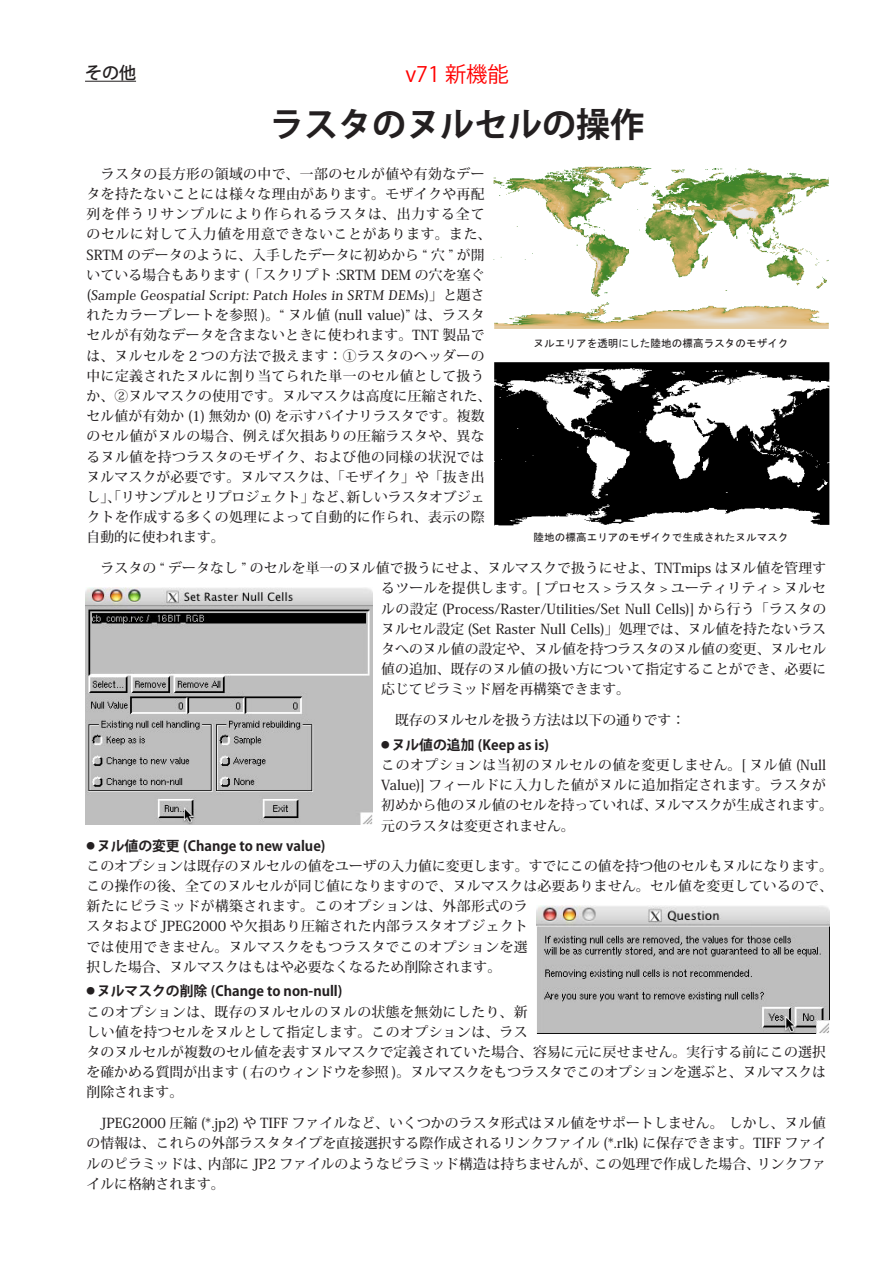
<style>
.page{position:relative;width:893px;height:1263px;background:#fff}
.page>*{position:absolute;margin:0;border:0;box-sizing:border-box;transform-origin:0 0}
.タイトル{font:700 34.05px "Koz Go Pro";color:#231f20}
.タイトル上の赤見出し{font:21.3px "Koz Go Pro";color:#f00}
.分類_下線{font:500 16.95px "Koz Go Pro";color:#231f20}
.本文{font:500 13.8px/20.2px "Koz Min Pro";letter-spacing:.01em;color:#231f20}
.本文-2{font:500 13.8px/20.2px "Koz Min Pro";letter-spacing:.03em;color:#231f20}
.本文-3{font:700 13.8px "Koz Go Pro";color:#231f20}
.本文-4{font:500 13.8px "Koz Min Pro";letter-spacing:.035em;color:#231f20}
.本文-5{font:500 13.8px "Koz Min Pro";letter-spacing:.045em;color:#231f20}
.本文-6{font:500 13.05px "Koz Min Pro";color:#231f20}
.画面の説明{font:10.65px "MS Gothic";color:#231f20}
.本文-7{font:700 8.55px "Koz Go Pro";color:#231f20}
.s1{font-size:13.8px}
</style>
<div class="page">
<hr style="left:85px;top:81px;width:51px;height:1px;background:#231f20">
<img style="left:85px;top:587px;width:288px;height:238px">
<img style="left:493px;top:166px;width:336px;height:163px">
<img style="left:494px;top:362px;width:335px;height:164px">
<img style="left:536px;top:906px;width:293px;height:128px">
<p class="分類_下線" style="left:85px;top:62px;width:53px">その他</p>
<p class="タイトル上の赤見出し" style="left:405px;top:61px;width:105px">v71 新機能</p>
<p class="タイトル" style="left:270px;top:103px;width:376px">ラスタのヌルセルの操作</p>
<p class="本文-2" style="left:87px;top:163px;width:406px">　ラスタの長方形の領域の中で、一部のセルが値や有効なデータを持たないことには様々な理由があります。モザイクや再配列を伴うリサンプルにより作られるラスタは、出力する全てのセルに対して入力値を用意できないことがあります。また、SRTM のデータのように、入手したデータに初めから “ 穴 ” が開いている場合もあります (「スクリプト :SRTM DEM の穴を塞ぐ</p>
<p class="本文-6" style="left:87px;top:286px;width:400px"><span class="s1">(</span>Sample Geospatial Script: Patch Holes in SRTM DEMs<span class="s1">)」と題さ</span></p>
<p class="本文-4" style="left:87px;top:305px;width:399px">れたカラープレートを参照 )。“ ヌル値 (null value)” は、ラスタ</p>
<p class="本文" style="left:87px;top:325px;width:400px">セルが有効なデータを含まないときに使われます。TNT 製品で</p>
<p class="本文-2" style="left:87px;top:345px;width:399px">は、ヌルセルを 2 つの方法で扱えます：①ラスタのヘッダーの</p>
<p class="本文-2" style="left:87px;top:365px;width:400px">中に定義されたヌルに割り当てられた単一のセル値として扱う</p>
<p class="本文" style="left:87px;top:385px;width:406px">か、②ヌルマスクの使用です。ヌルマスクは高度に圧縮された、</p>
<p class="本文" style="left:87px;top:405px;width:399px">セル値が有効か 1( ) 無効か 0( ) を示すバイナリラスタです。複数</p>
<p class="本文-2" style="left:87px;top:426px;width:399px">のセル値がヌルの場合、例えば欠損ありの圧縮ラスタや、異な</p>
<p class="本文-2" style="left:87px;top:446px;width:400px">るヌル値を持つラスタのモザイク、および他の同様の状況では</p>
<p class="本文" style="left:436px;top:466px;width:50px">｢抜き出</p>
<p class="画面の説明" style="left:533px;top:337px;width:257px">ヌルエリアを透明にした陸地の標高ラスタのモザイク</p>
<p class="本文" style="left:346px;top:466px;width:140px;text-indent:-260px">ヌルマスクが必要です。ヌルマスクは、｢モザイク｣<br>新しいラスタオブジェ</p>
<p class="本文" style="left:415px;top:466px;width:15px">や</p>
<p class="本文-2" style="left:87px;top:486px;width:400px">し｣、｢リサンプルとリプロジェクト｣など、<br>クトを作成する多くの処理によって自動的に作られ、表示の際自動的に使われます。</p>
<p class="本文" style="left:87px;top:557px;width:741px;text-align:right">　ラスタの “ データなし ” のセルを単一のヌル値で扱うにせよ、ヌルマスクで扱うにせよ、TNTmips はヌル値を管理するツールを提供します。[ プロセス &gt; ラスタ &gt; ユーティリティ &gt; ヌルセ<br>｢ラスタの</p>
<p class="画面の説明" style="left:533px;top:532px;width:257px">陸地の標高エリアのモザイクで生成されたヌルマスク</p>
<p class="本文" style="left:619px;top:598px;width:209px;text-indent:-238px">ルの設定 (Process/Raster/Utilities/Set Null Cells)] から行う<br>処理では、ヌル値を持たないラス</p>
<p class="本文" style="left:381px;top:618px;width:446px">ヌルセル設定 (Set Raster Null Cells)｣<br>タへのヌル値の設定や、ヌル値を持つラスタのヌル値の変更、ヌルセル値の追加、既存のヌル値の扱い方について指定することができ、必要に応じてピラミッド層を再構築できます。</p>
<p class="本文" style="left:381px;top:709px;width:306px">　既存のヌルセルを扱う方法は以下の通りです：</p>
<p class="本文-3" style="left:392px;top:736px;width:159px">ヌル値の追加 (Keep as is(</p>
<p class="本文-7" style="left:381px;top:739px;width:10px">●</p>
<p class="本文-5" style="left:381px;top:755px;width:446px">このオプションは当初のヌルセルの値を変更しません。[ ヌル値 (Null</p>
<p class="本文-2" style="left:381px;top:774px;width:446px">Value)] フィールドに入力した値がヌルに追加指定されます。ラスタが</p>
<p class="本文" style="left:653px;top:794px;width:181px">ヌルマスクが生成されます。</p>
<p class="本文" style="left:381px;top:794px;width:278px">初めから他のヌル値のセルを持っていれば、元のラスタは変更されません。</p>
<p class="本文-3" style="left:97px;top:837px;width:230px">ヌル値の変更 (Change to new value(</p>
<p class="本文-7" style="left:87px;top:840px;width:10px">●</p>
<p class="本文" style="left:87px;top:855px;width:748px">このオプションは既存のヌルセルの値をユーザの入力値に変更します。すでにこの値を持つ他のセルもヌルになります。この操作の後、全てのヌルセルが同じ値になりますので、ヌルマスクは必要ありません。セル値を変更しているので、新たにピラミッドが構築されます。このオプションは、外部形式のラ<br>スタおよび JPEG2000 や欠損あり圧縮された内部ラスタオブジェクト<br>では使用できません。ヌルマスクをもつラスタでこのオプションを選<br>択した場合、ヌルマスクはもはや必要なくなるため削除されます。</p>
<p class="本文-3" style="left:97px;top:982px;width:247px">ヌルマスクの削除 (Change to non-null(</p>
<p class="本文-7" style="left:87px;top:986px;width:10px">●</p>
<p class="本文" style="left:87px;top:1001px;width:741px">このオプションは、既存のヌルセルのヌルの状態を無効にしたり、新<br>しい値を持つセルをヌルとして指定します。このオプションは、ラス<br>タのヌルセルが複数のセル値を表すヌルマスクで定義されていた場合、容易に元に戻せません。実行する前にこの選択を確かめる質問が出ます ( 右のウィンドウを参照 )。ヌルマスクをもつラスタでこのオプションを選ぶと、ヌルマスクは削除されます。</p>
<p class="本文" style="left:87px;top:1112px;width:741px;text-align:right">　JPEG2000 圧縮 (*j p. 2 や) TIFF ファイルなど、いくつかのラスタ形式はヌル値をサポートしません。しかし、ヌル値の情報は、これらの外部ラスタタイプを直接選択する際作成されるリンクファイル (*.rlk) に保存できます。TIFF ファイリンクファ</p>
<p class="本文" style="left:208px;top:1153px;width:391px">内部に JP2 ファイルのようなピラミッド構造は持ちませんが、</p>
<p class="本文" style="left:594px;top:1153px;width:167px">この処理で作成した場合、</p>
<p class="本文" style="left:87px;top:1153px;width:140px">ルのピラミッドは、イルに格納されます。</p>
</div>
